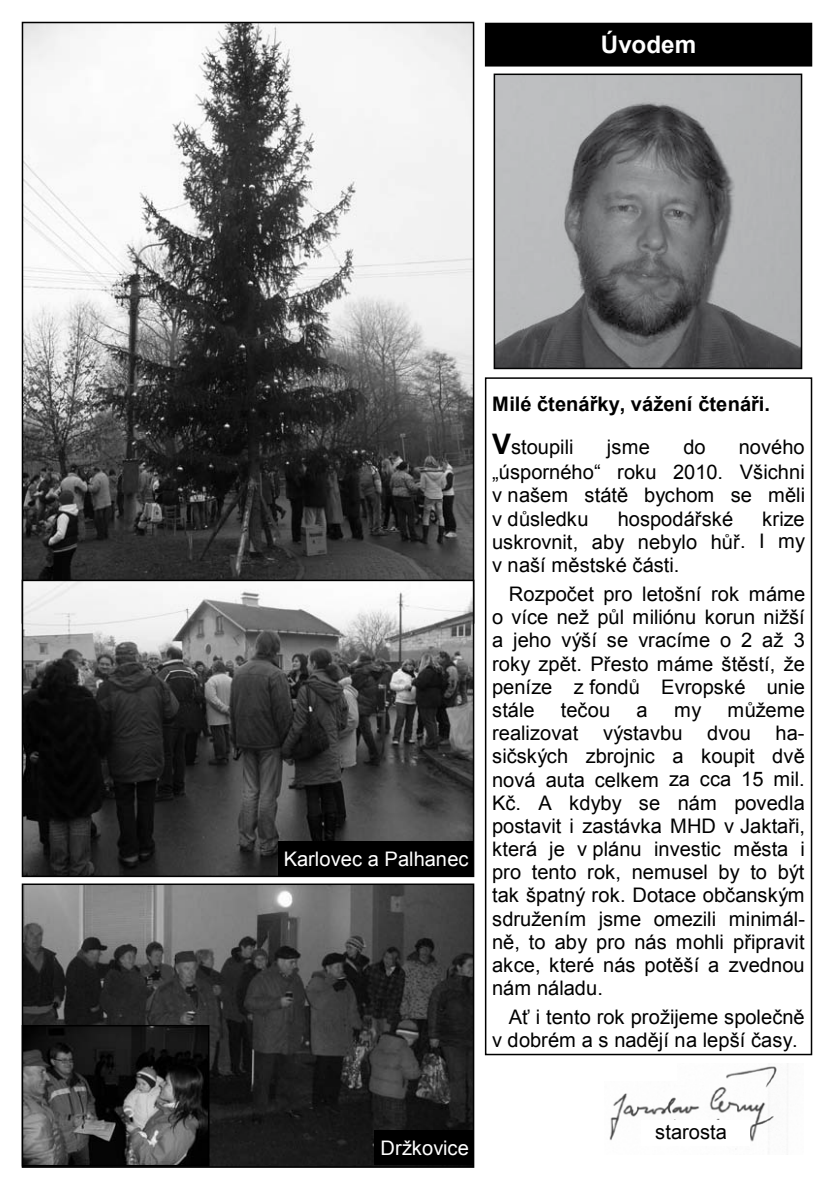
<style>
.page{position:relative;width:840px;height:1191px;background:#fff}
.page>*{position:absolute;margin:0;border:0;box-sizing:border-box;transform-origin:0 0}
.t1{font:700 24.2px "Arial";color:#fff}
.t2{font:20px/23.2px "Arial";color:#000;text-align:justify}
.t3{font:20px/23px "Arial";color:#000;text-align:justify}
.t4{font:700 20px/42.8px "Arial";color:#000}
.t5{font:20px "Arial";color:#fff}
.s1{font-style:inherit}
.s2{font-size:28.2px}
.s3{font-weight:400}
</style>
<div class="page">
<div style="left:484px;top:377px;width:327px;height:678px;border:2px solid #000"></div>
<img style="left:496px;top:77px;width:302px;height:289px">
<div style="left:493px;top:74px;width:308px;height:295px;border:2px solid #000"></div>
<div style="left:485px;top:23px;width:326px;height:43px;background:#000"></div>
<div style="left:484px;top:23px;width:327px;height:44px;border:2px solid #000"></div>
<img style="left:609px;top:1063px;width:179px;height:79px">
<div style="left:604px;top:1063px;width:72px;height:17px;background:#fff"></div>
<div style="left:640px;top:1120px;width:109px;height:25px;background:#fff"></div>
<img style="left:25px;top:25px;width:446px;height:554px">
<img style="left:25px;top:582px;width:446px;height:292px">
<div style="left:22px;top:579px;width:452px;height:298px;border:2px solid #000"></div>
<div style="left:278px;top:841px;width:194px;height:34px;background:#000"></div>
<img style="left:25px;top:886px;width:446px;height:278px">
<div style="left:22px;top:883px;width:452px;height:284px;border:2px solid #000"></div>
<img style="left:25px;top:1028px;width:181px;height:135px">
<div style="left:22px;top:1025px;width:187px;height:141px;border:2px solid #000"></div>
<div style="left:374px;top:1130px;width:98px;height:35px;background:#000"></div>
<p class="t1" style="left:600px;top:28px;width:97px">Úvodem</p>
<p class="t5" style="left:283px;top:846px;width:186px">Karlovec a Palhanec</p>
<p class="t4" style="left:492px;top:383px;width:279px"><span class="s1">Milé</span> čtenářky, vážení čtenáři.<br><span class="s2">V</span><span class="s3">stoupili</span></p>
<p class="t2" style="left:492px;top:435px;width:314px;line-height:23.8px;text-indent:246px">nového „úsporného“ roku 2010. Všichni v <span class="s1">našem státě bychom se měli </span>v <span class="s1">důsledku</span></p>
<p class="t2" style="left:606px;top:436px;width:45px">jsme</p>
<p class="t2" style="left:683px;top:436px;width:24px">do</p>
<p class="t3" style="left:617px;top:507px;width:117px">hospodářské</p>
<p class="t3" style="left:492px;top:507px;width:314px;text-indent:270px">krize <span class="s1">uskrovnit, a</span>by nebylo hůř<span class="s1">. I my v</span> naší městské části.</p>
<p class="t2" style="left:492px;top:582px;width:314px;text-indent:17px"><span class="s1">Rozpočet</span> pro letošní rok máme <span class="s1">o více než půl miliónu</span> korun nižší a jeho výší se vracíme o 2 až 3</p>
<p class="t3" style="left:492px;top:652px;width:314px">roky zpět. Přesto máme štěstí, že <span class="s1">peníze z</span> fondů Evropské unie stále</p>
<p class="t3" style="left:560px;top:698px;width:51px">tečou</p>
<p class="t3" style="left:636px;top:698px;width:13px">a</p>
<p class="t3" style="left:673px;top:698px;width:29px">my</p>
<p class="t3" style="left:727px;top:698px;width:79px">můžeme</p>
<p class="t2" style="left:492px;top:721px;width:314px">realizovat výstavbu dvou ha-</p>
<p class="t3" style="left:492px;top:745px;width:314px">sičských zbrojnic a koupit dvě</p>
<p class="t2" style="left:492px;top:768px;width:314px">nová auta celkem za cca 15 mil.<br><span class="s1">Kč. A</span> kdyby se nám povedla postavit i zastávka MHD v <span class="s1">Jaktaři, </span>která je v plánu investic <span class="s1">města i </span>pro tento rok, nemusel by to být</p>
<p class="t3" style="left:492px;top:884px;width:314px">tak špatný rok. Dotace občanským</p>
<p class="t2" style="left:492px;top:907px;width:314px">sdružením jsme omezili minimál-</p>
<p class="t3" style="left:492px;top:930px;width:314px">ně, to aby pro nás mohli připravit akce, které nás potěší <span class="s1">a zvednou nám náladu.</span></p>
<p class="t3" style="left:492px;top:1005px;width:314px;text-indent:17px">Ať i tento rok prožijeme společně <span class="s1">v dobrém a s</span> nadějí na lepší časy<span class="s1">.</span></p>
<p class="t5" style="left:380px;top:1135px;width:90px">Držkovice</p>
<p class="t2" style="left:655px;top:1120px;width:73px">starosta</p>
</div>
